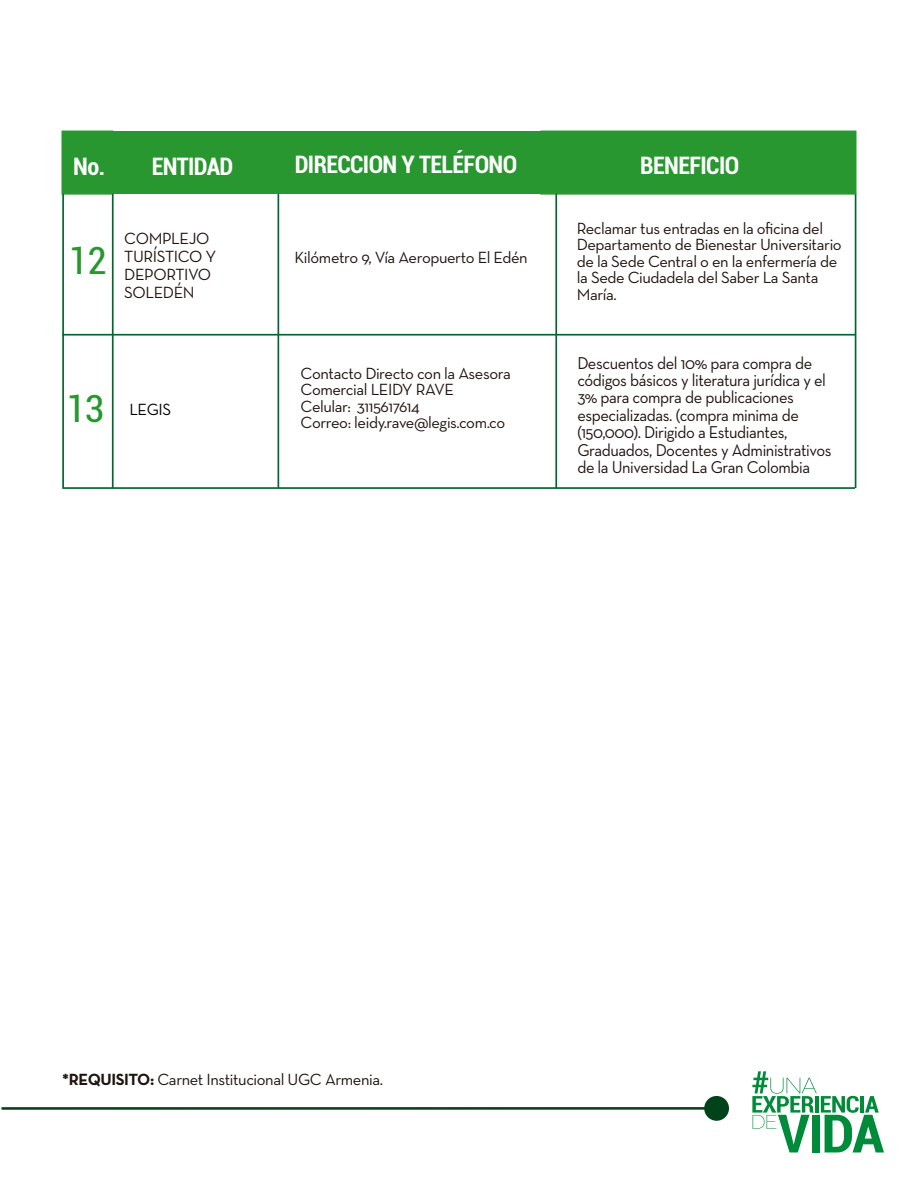
<style>
.page{position:relative;width:918px;height:1188px;background:#fff}
.page>*{position:absolute;margin:0;border:0;box-sizing:border-box;transform-origin:0 0}
.t1{font:condensed 37.5px "Roboto";color:#289730}
.t2{font:700 condensed 24.15px "Roboto";letter-spacing:-.025em;color:#fff}
.t3{font:17.4px/17.4px "Neutra Text";letter-spacing:-.025em;color:#1f1410;scale:.95 1}
.t4{font:16.5px/16.5px "Neutra Text";letter-spacing:-.025em;color:#1f1410}
.t5{font:16.5px "Neutra Text";letter-spacing:-.025em;color:#000}
.s1{font-weight:700}
</style>
<div class="page">
<hr style="left:1px;top:1107px;width:715px;height:3px;background:#00431b">
<div style="left:704px;top:1096px;width:25px;height:25px;background:#00431b;border-radius:50%"></div>
<svg style="left:752px;top:1071px;width:132px;height:81px"></svg>
<div style="left:540px;top:131px;width:316px;height:64px;background:#289730;border:2px solid #289730"></div>
<div style="left:278px;top:131px;width:263px;height:63px;background:#289730"></div>
<div style="left:113px;top:131px;width:165px;height:63px;background:#289730"></div>
<div style="left:62px;top:131px;width:51px;height:64px;background:#289730"></div>
<hr style="left:62px;top:334px;width:793px;height:2px;background:#00652f">
<hr style="left:62px;top:487px;width:793px;height:2px;background:#00652f">
<hr style="left:278px;top:194px;width:1px;height:294px;background:#00652f">
<hr style="left:112px;top:194px;width:2px;height:294px;background:#00652f">
<hr style="left:62px;top:194px;width:2px;height:294px;background:#00652f">
<hr style="left:555px;top:194px;width:2px;height:294px;background:#00652f">
<hr style="left:855px;top:194px;width:1px;height:294px;background:#00652f">
<h2 class="t2" style="left:73px;top:149px;width:162px">No. ENTIDAD</h2>
<h2 class="t2" style="left:295px;top:148px;width:224px">DIRECCION Y TELÉFONO</h2>
<h2 class="t2" style="left:640px;top:149px;width:100px">BENEFICIO</h2>
<h1 class="t1" style="left:69px;top:234px;width:39px">12</h1>
<p class="t4" style="left:124px;top:229px;width:94px;line-height:18px">COMPLEJO<br>TURÍSTICO Y<br>DEPORTIVO<br>SOLEDÉN</p>
<h1 class="t1" style="left:66px;top:383px;width:39px">13</h1>
<p class="t5" style="left:129px;top:400px;width:43px">LEGIS</p>
<p class="t4" style="left:294px;top:248px;width:235px">Kilómetro 9, Vía Aeropuerto El Edén</p>
<p class="t4" style="left:577px;top:220px;width:266px">Reclamar tus entradas en la oficina del<br>Departamento de Bienestar Universitario de la Sede Central o en la enfermería de la Sede Ciudadela del Saber La Santa<br>María.</p>
<p class="t4" style="left:301px;top:365px;width:212px">Contacto Directo con la Asesora<br>Comercial LEIDY RAVE<br>Celular: 3115617614<br>Correo: leidy.rave@legis.com.co</p>
<p class="t3" style="left:577px;top:354px;width:269px">Descuentos del 10% para compra de códigos básicos y literatura jurídica y el 3% para compra de publicaciones especializadas. (compra minima de (150,000). Dirigido a Estudiantes, Graduados, Docentes y Administrativos de la Universidad La Gran Colombia</p>
<p class="t4" style="left:62px;top:1070px;width:322px"><span class="s1">*REQUISITO:</span> Carnet Institucional UGC Armenia.</p>
</div>
